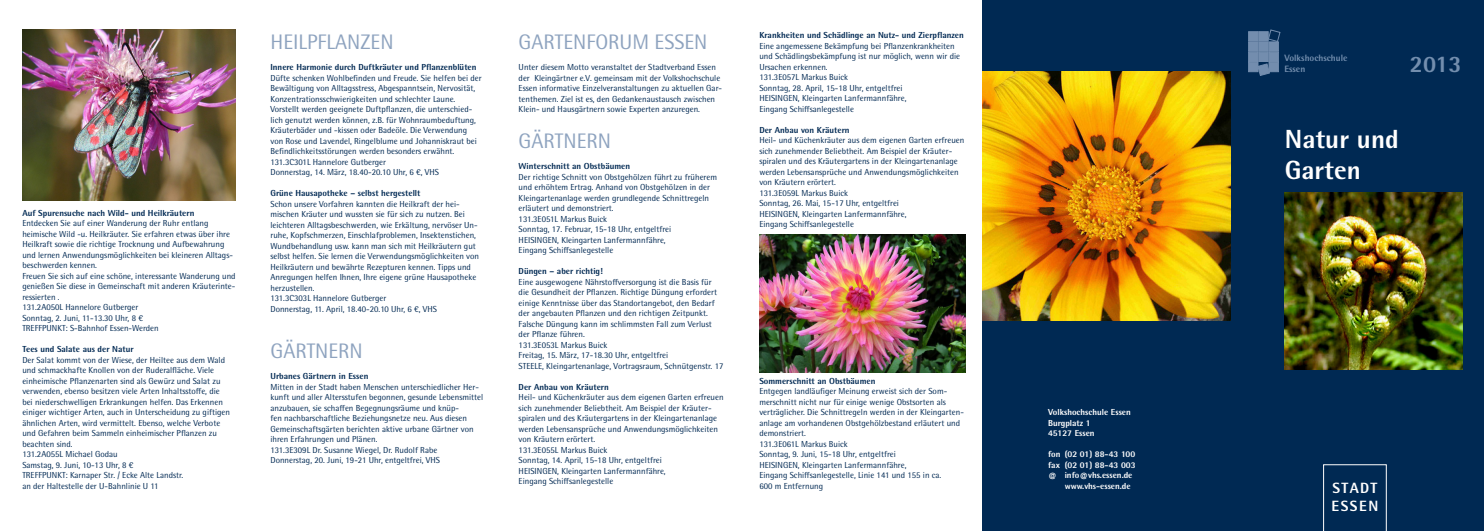
<style>
.page{position:relative;width:1484px;height:531px;background:#fff}
.page>*{position:absolute;margin:0;border:0;box-sizing:border-box;transform-origin:0 0}
.t1{font:800 26.25px/31.5px "Rotis Semi Sans";color:#fff}
.t2{font:800 23.62px "Rotis Semi Sans";color:#738eae}
.txt_titel_groß{font:21px "Rotis Semi Sans";color:#8ea3bf}
.t3{font:800 14.88px/17.8px "Rotis Semi Sans";letter-spacing:.1em;color:#fff}
.t4{font:800 9.19px/11px "Rotis Semi Sans";color:#738eae}
.txt_text{font:8.75px/10.5px "Rotis Semi Sans";color:#002953}
.txt_text_tech_dat{font:8.75px/10.5px "Rotis Semi Sans";color:#002953}
.txt_titel{font:800 8.75px "Rotis Semi Sans";color:#002953}
.t5{font:800 8.75px/10.5px "Rotis Semi Sans";color:#fff}
</style>
<div class="page">
<div style="left:982px;top:0;width:501px;height:531px;background:#002953"></div>
<div style="left:1248px;top:32px;width:9px;height:9px;background:#738dae"></div>
<div style="left:1258px;top:32px;width:10px;height:9px;background:#738dae;border:1px solid #738dae"></div>
<svg style="left:1267px;top:30px;width:12px;height:12px"></svg>
<div style="left:1258px;top:42px;width:10px;height:9px;background:#738dae;border:1px solid #738dae"></div>
<div style="left:1268px;top:42px;width:10px;height:9px;background:#738dae;border:1px solid #738dae"></div>
<div style="left:1248px;top:52px;width:9px;height:10px;background:#738dae"></div>
<div style="left:1258px;top:52px;width:10px;height:10px;background:#738dae;border:1px solid #738dae"></div>
<div style="left:1248px;top:42px;width:9px;height:9px;background:#738dae"></div>
<div style="left:1248px;top:62px;width:9px;height:10px;background:#738dae"></div>
<div style="left:1268px;top:52px;width:10px;height:10px;background:#738dae;border:1px solid #738dae"></div>
<svg style="left:1257px;top:64px;width:12px;height:12px"></svg>
<div style="left:1268px;top:62px;width:10px;height:10px;background:#738dae;border:1px solid #738dae"></div>
<img style="left:1284px;top:192px;width:178px;height:177px">
<svg style="left:1323px;top:464px;width:63px;height:67px"></svg>
<img style="left:982px;top:72px;width:248px;height:248px">
<img style="left:22px;top:30px;width:214px;height:171px">
<img style="left:759px;top:234px;width:206px;height:138px">
<p class="txt_titel" style="left:22px;top:207px;width:174px">Auf Spurensuche nach Wild- und Heilkräutern</p>
<p class="txt_text" style="left:22px;top:218px;width:212px">Entdecken Sie auf einer Wanderung der Ruhr entlang heimische Wild -u. Heilkräuter. Sie erfahren etwas über ihre Heilkraft sowie die richtige Trocknung und Aufbewahrung und lernen Anwendungsmöglichkeiten bei kleineren Alltags&shy;beschwerden kennen.</p>
<p class="txt_text" style="left:22px;top:270px;width:215px;text-align:justify">Freuen Sie sich auf eine schöne, interessante Wanderung und genießen Sie diese in Gemeinschaft mit anderen Kräuterinte&shy;ressierten .</p>
<p class="txt_text_tech_dat" style="left:22px;top:302px;width:138px">131.2A050L Hannelore Gutberger<br>Sonntag, 2. Juni, 11-13.30 Uhr, 8 €<br>TREFFPUNKT: S-Bahnhof Essen-Werden</p>
<p class="txt_titel" style="left:22px;top:344px;width:113px">Tees und Salate aus der Natur</p>
<p class="txt_text" style="left:22px;top:354px;width:209px">Der Salat kommt von der Wiese, der Heiltee aus dem Wald und schmackhafte Knollen von der Ruderalfläche. Viele einheimische Pflanzenarten sind als Gewürz und Salat zu verwenden, ebenso besitzen viele Arten Inhaltsstoffe, die bei niederschwelligen Erkrankungen helfen. Das Erkennen einiger wichtiger Arten, auch in Unterscheidung zu giftigen ähnlichen Arten, wird vermittelt. Ebenso, welche Verbote und Gefahren beim Sammeln einheimischer Pflanzen zu beachten sind.</p>
<p class="txt_text_tech_dat" style="left:22px;top:449px;width:162px">131.2A055L Michael Godau<br>Samstag, 9. Juni, 10-13 Uhr, 8 €<br>TREFFPUNKT: Karnaper Str. / Ecke Alte Landstr. an der Haltestelle der U-Bahnlinie U 11</p>
<p class="txt_titel_groß" style="left:270px;top:30px;width:125px">HEILPFLANZEN</p>
<p class="txt_titel" style="left:270px;top:62px;width:207px">Innere Harmonie durch Duftkräuter und Pflanzenblüten</p>
<p class="txt_text" style="left:270px;top:73px;width:213px">Düfte schenken Wohlbefinden und Freude. Sie helfen bei der<br>Bewältigung von Alltagsstress, Abgespanntsein, Nervosität,<br>Konzentrationsschwierigkeiten und schlechter Laune.</p>
<p class="txt_text" style="left:270px;top:104px;width:208px">Vorstellt werden geeignete Duftpflanzen, die unterschied&shy;lich genutzt werden können, z.B. für Wohnraumbeduftung, Kräuterbäder und -kissen oder Badeöle. Die Verwendung von Rose und Lavendel, Ringelblume und Johanniskraut bei Befindlichkeitsstörungen werden besonders erwähnt.</p>
<p class="txt_text_tech_dat" style="left:270px;top:157px;width:170px">131.3C301L Hannelore Gutberger<br>Donnerstag, 14. März, 18.40-20.10 Uhr, 6 €, VHS</p>
<p class="txt_titel" style="left:270px;top:188px;width:151px">Grüne Hausapotheke – selbst hergestellt</p>
<p class="txt_text" style="left:270px;top:199px;width:210px">Schon unsere Vorfahren kannten die Heilkraft der hei&shy;mischen Kräuter und wussten sie für sich zu nutzen. Bei leichteren Alltagsbeschwerden, wie Erkältung, nervöser Un&shy;ruhe, Kopfschmerzen, Einschlafproblemen, Insektenstichen, Wundbehandlung usw. kann man sich mit Heilkräutern gut selbst helfen. Sie lernen die Verwendungsmöglichkeiten von Heilkräutern und bewährte Rezepturen kennen. Tipps und Anregungen helfen Ihnen, Ihre eigene grüne Hausapotheke herzustellen.</p>
<p class="txt_text_tech_dat" style="left:270px;top:293px;width:168px">131.3C303L Hannelore Gutberger<br>Donnerstag, 11. April, 18.40-20.10 Uhr, 6 €, VHS</p>
<p class="txt_titel_groß" style="left:270px;top:338px;width:94px">GÄRTNERN</p>
<p class="txt_titel" style="left:270px;top:370px;width:99px">Urbanes Gärtnern in Essen</p>
<p class="txt_text" style="left:270px;top:381px;width:214px">Mitten in der Stadt haben Menschen unterschiedlicher Her&shy;kunft und aller Altersstufen begonnen, gesunde Lebensmittel anzubauen, sie schaffen Begegnungsräume und knüp-<br>fen nachbarschaftliche Beziehungsnetze neu. Aus diesen Gemeinschaftsgärten berichten aktive urbane Gärtner von ihren Erfahrungen und Plänen.</p>
<p class="txt_text_tech_dat" style="left:270px;top:444px;width:171px">131.3E309L Dr. Susanne Wiegel, Dr. Rudolf Rabe<br>Donnerstag, 20. Juni, 19-21 Uhr, entgeltfrei, VHS</p>
<p class="txt_titel_groß" style="left:518px;top:30px;width:190px">GARTENFORUM ESSEN</p>
<p class="txt_text" style="left:518px;top:62px;width:205px">Unter diesem Motto veranstaltet der Stadtverband Essen der Kleingärtner e.V. gemeinsam mit der Volkshochschule Essen informative Einzelveranstaltungen zu aktuellen Gar&shy;tenthemen. Ziel ist es, den Gedankenaustausch zwischen Klein- und Hausgärtnern sowie Experten anzuregen.</p>
<p class="txt_titel_groß" style="left:518px;top:128px;width:94px">GÄRTNERN</p>
<p class="txt_titel" style="left:518px;top:160px;width:113px">Winterschnitt an Obstbäumen</p>
<p class="txt_text" style="left:518px;top:171px;width:200px">Der richtige Schnitt von Obstgehölzen führt zu früherem und erhöhtem Ertrag. Anhand von Obstgehölzen in der Kleingartenanlage werden grundlegende Schnittregeln erläutert und demonstriert.</p>
<p class="txt_text_tech_dat" style="left:518px;top:213px;width:154px">131.3E051L Markus Buick<br>Sonntag, 17. Februar, 15-18 Uhr, entgeltfrei HEISINGEN, Kleingarten Lanfermannfähre, Eingang Schiffsanlegestelle</p>
<p class="txt_titel" style="left:518px;top:265px;width:86px">Düngen – aber richtig!</p>
<p class="txt_text" style="left:518px;top:276px;width:200px">Eine ausgewogene Nährstoffversorgung ist die Basis für die Gesundheit der Pflanzen. Richtige Düngung erfordert einige Kenntnisse über das Standortangebot, den Bedarf der angebauten Pflanzen und den richtigen Zeitpunkt.<br>Falsche Düngung kann im schlimmsten Fall zum Verlust der Pflanze führen.</p>
<p class="txt_text_tech_dat" style="left:518px;top:339px;width:206px">131.3E053L Markus Buick<br>Freitag, 15. März, 17-18.30 Uhr, entgeltfrei<br>STEELE, Kleingartenanlage, Vortragsraum, Schnütgenstr. 17</p>
<p class="txt_titel" style="left:518px;top:381px;width:92px">Der Anbau von Kräutern</p>
<p class="txt_text" style="left:518px;top:392px;width:206px">Heil- und Küchenkräuter aus dem eigenen Garten erfreuen sich zunehmender Beliebtheit. Am Beispiel der Kräuter&shy;spiralen und des Kräutergartens in der Kleingartenanlage werden Lebensansprüche und Anwendungsmöglichkeiten von Kräutern erörtert.</p>
<p class="txt_text_tech_dat" style="left:518px;top:444px;width:149px">131.3E055L Markus Buick<br>Sonntag, 14. April, 15-18 Uhr, entgeltfrei HEISINGEN, Kleingarten Lanfermannfähre, Eingang Schiffsanlegestelle</p>
<p class="txt_titel" style="left:759px;top:30px;width:206px">Krankheiten und Schädlinge an Nutz- und Zierpflanzen</p>
<p class="txt_text" style="left:759px;top:41px;width:202px">Eine angemessene Bekämpfung bei Pflanzenkrankheiten und Schädlingsbekämpfung ist nur möglich, wenn wir die<br>Ursachen erkennen.</p>
<p class="txt_text_tech_dat" style="left:759px;top:72px;width:149px">131.3E057L Markus Buick<br>Sonntag, 28. April, 15-18 Uhr, entgeltfrei HEISINGEN, Kleingarten Lanfermannfähre, Eingang Schiffsanlegestelle</p>
<p class="txt_titel" style="left:759px;top:124px;width:92px">Der Anbau von Kräutern</p>
<p class="txt_text" style="left:759px;top:135px;width:206px">Heil- und Küchenkräuter aus dem eigenen Garten erfreuen sich zunehmender Beliebtheit. Am Beispiel der Kräuter&shy;spiralen und des Kräutergartens in der Kleingartenanlage werden Lebensansprüche und Anwendungsmöglichkeiten von Kräutern erörtert.</p>
<p class="txt_text_tech_dat" style="left:759px;top:188px;width:149px">131.3E059L Markus Buick<br>Sonntag, 26. Mai, 15-17 Uhr, entgeltfrei HEISINGEN, Kleingarten Lanfermannfähre, Eingang Schiffsanlegestelle</p>
<p class="txt_titel" style="left:759px;top:375px;width:118px">Sommerschnitt an Obstbäumen</p>
<p class="txt_text" style="left:759px;top:386px;width:206px">Entgegen landläufiger Meinung erweist sich der Som&shy;merschnitt nicht nur für einige wenige Obstsorten als verträglicher. Die Schnittregeln werden in der Kleingarten&shy;anlage am vorhandenen Obstgehölzbestand erläutert und demonstriert.</p>
<p class="txt_text_tech_dat" style="left:759px;top:438px;width:183px">131.3E061L Markus Buick<br>Sonntag, 9. Juni, 15-18 Uhr, entgeltfrei<br>HEISINGEN, Kleingarten Lanfermannfähre,<br>Eingang Schiffsanlegestelle, Linie 141 und 155 in ca.<br>600 m Entfernung</p>
<p class="t5" style="left:1048px;top:407px;width:84px">Volkshochschule Essen<br>Burgplatz 1<br>45127 Essen</p>
<p class="t5" style="left:1048px;top:449px;width:89px">fon (02 01) 88-43 100</p>
<p class="t5" style="left:1048px;top:459px;width:89px">fax (02 01) 88-43 003</p>
<p class="t5" style="left:1048px;top:470px;width:86px">@ info@vhs.essen.de</p>
<p class="t5" style="left:1064px;top:480px;width:68px">www.vhs-essen.de</p>
<p class="t4" style="left:1284px;top:52px;width:65px">Volkshochschule<br>Essen</p>
<p class="t2" style="left:1409px;top:49px;width:53px">2013</p>
<p class="t1" style="left:1284px;top:122px;width:115px">Natur und<br>Garten</p>
<p class="t3" style="left:1331px;top:478px;width:48px">STADT<br>ESSEN</p>
</div>
